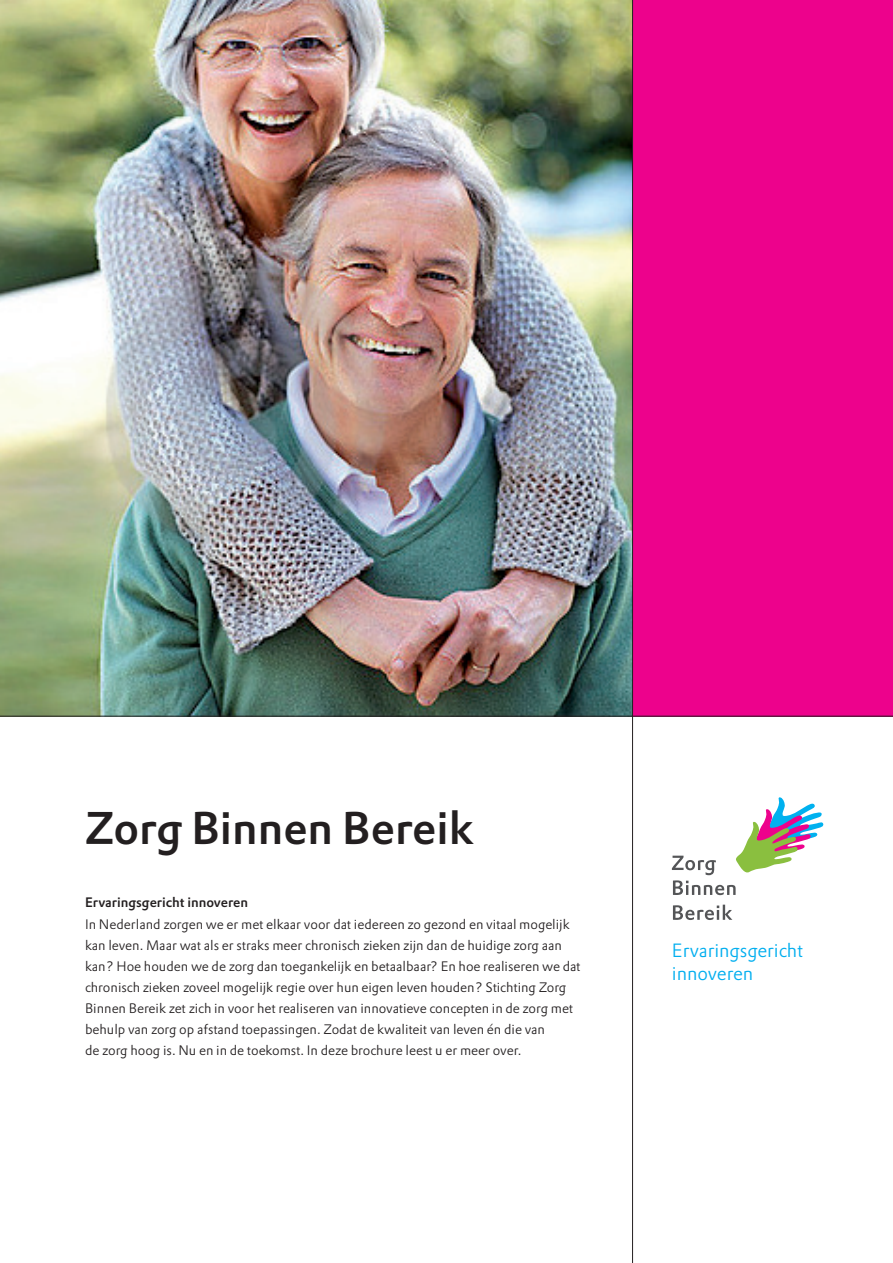
<style>
.page{position:relative;width:893px;height:1263px;background:#fff}
.page>*{position:absolute;margin:0;border:0;box-sizing:border-box;transform-origin:0 0}
.t1{font:45px "DTL Prokyon ST Medium";color:#231f20}
.t2{font:18.9px/22.5px "DTL Prokyon ST Light";color:#00aeef}
.t3{font:13.5px/21px "DTL Prokyon ST Light";color:#231f20}
.t4{font:13.5px "DTL Prokyon ST Medium";color:#231f20}
</style>
<div class="page">
<div style="left:622px;top:0;width:271px;height:716px;background:#ed028c"></div>
<img style="left:0;top:0;width:632px;height:716px">
<hr style="left:0;top:716px;width:893px;height:1px;background:#231f20">
<hr style="left:632px;top:0;width:1px;height:1263px;background:#231f20">
<svg style="left:673px;top:905px;width:59px;height:15px"></svg>
<svg style="left:672px;top:797px;width:151px;height:98px"></svg>
<h1 class="t1" style="left:85px;top:799px;width:390px">Zorg Binnen Bereik</h1>
<p class="t4" style="left:85px;top:894px;width:165px">Ervaringsgericht innoveren</p>
<p class="t3" style="left:85px;top:913px;width:497px">In Nederland zorgen we er met elkaar voor dat iedereen zo gezond en vitaal mogelijk kan leven. Maar wat als er straks meer chronisch zieken zijn dan de huidige zorg aan kan? Hoe houden we de zorg dan toegankelijk en betaalbaar? En hoe realiseren we dat chronisch zieken zoveel mogelijk regie over hun eigen leven houden? Stichting Zorg Binnen Bereik zet zich in voor het realiseren van innovatieve concepten in de zorg met behulp van zorg op afstand toepassingen. Zodat de kwaliteit van leven én die van<br>de zorg hoog is. Nu en in de toekomst. In deze brochure leest u er meer over.</p>
<h2 class="t2" style="left:672px;top:939px;width:133px">Ervaringsgericht innoveren</h2>
</div>
